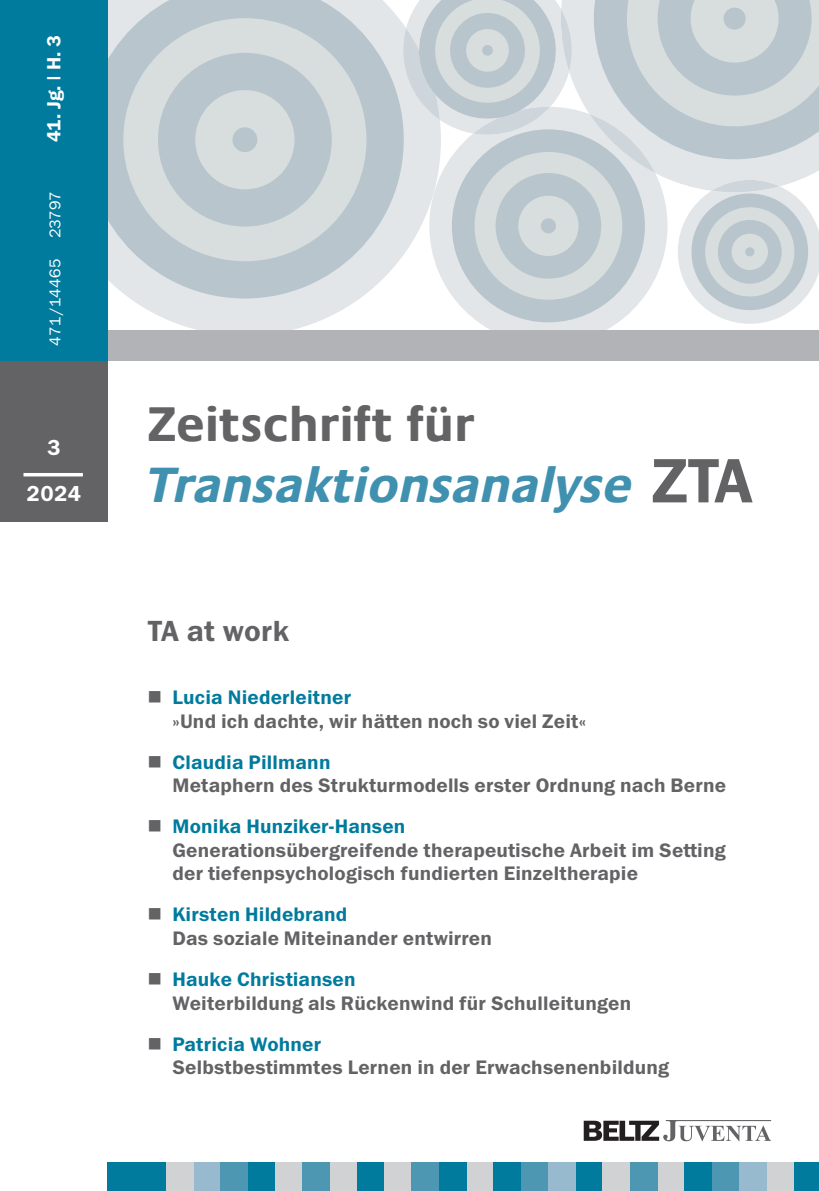
<style>
.page{position:relative;width:819px;height:1191px;background:#fff}
.page>*{position:absolute;margin:0;border:0;box-sizing:border-box;transform-origin:0 0}
.t1{font:italic 700 49.88px "Praxis Com";letter-spacing:.01em;color:#3f91af}
.t2{font:700 49px "Praxis Com";letter-spacing:.01em;color:#636366}
.t3{font:29.4px "Franklin Gothic Demi ITC";letter-spacing:.01em;color:#636366}
.t4{font:21.88px/46px "Franklin Gothic Demi ITC";color:#fff;text-align:center}
.t5{font:19.6px/23.6px "Franklin Gothic Demi ITC";letter-spacing:.01em;color:#636366}
.t6{font:19.25px "Franklin Gothic Demi ITC";color:#fff}
.t7{font:15.75px "Franklin Gothic Book ITC";letter-spacing:.025em;color:#fff}
.s1{font-family:"Franklin Gothic Demi ITC";font-weight:400;font-style:normal;font-size:63px;color:#636366}
.s2{color:#007b9d}
</style>
<div class="page">
<svg style="left:130px;top:135px;width:299px;height:195px;fill:#e2e6e9"></svg>
<svg style="left:108px;top:0;width:295px;height:298px;background:#c6d0d5"></svg>
<div style="left:123px;top:18px;width:243px;height:243px;background:#d8ddde;border-radius:50%"></div>
<div style="left:158px;top:53px;width:174px;height:173px;background:#b8c5cc;border-radius:50%"></div>
<div style="left:195px;top:90px;width:99px;height:99px;background:#d8ddde;border-radius:50%"></div>
<div style="left:232px;top:127px;width:25px;height:25px;background:#b8c5cc;border-radius:50%"></div>
<svg style="left:572px;top:0;width:242px;height:183px;background:#e4e8ea"></svg>
<svg style="left:429px;top:107px;width:238px;height:223px;fill:#e2e6e9"></svg>
<svg style="left:403px;top:0;width:169px;height:135px;background:#cfd7db"></svg>
<svg style="left:589px;top:0;width:230px;height:173px;background:#cad3d7"></svg>
<div style="left:452px;top:129px;width:193px;height:193px;background:#b8c5cc;border-radius:50%"></div>
<div style="left:474px;top:152px;width:148px;height:148px;background:#d8ddde;border-radius:50%"></div>
<div style="left:495px;top:173px;width:106px;height:106px;background:#b8c5cc;border-radius:50%"></div>
<div style="left:518px;top:196px;width:60px;height:60px;background:#d8ddde;border-radius:50%"></div>
<div style="left:541px;top:218px;width:15px;height:15px;background:#b8c5cc;border-radius:50%"></div>
<svg style="left:677px;top:180px;width:142px;height:144px"></svg>
<div style="left:691px;top:193px;width:117px;height:117px;background:#b8c5cc;border-radius:50%"></div>
<div style="left:705px;top:207px;width:89px;height:89px;background:#d8ddde;border-radius:50%"></div>
<div style="left:717px;top:220px;width:64px;height:64px;background:#b8c5cc;border-radius:50%"></div>
<div style="left:731px;top:234px;width:37px;height:36px;background:#d8ddde;border-radius:50%"></div>
<div style="left:745px;top:247px;width:9px;height:9px;background:#b8c5cc;border-radius:50%"></div>
<div style="left:100px;top:330px;width:719px;height:31px;background:#b2b3b7"></div>
<div style="left:0;top:0;width:108px;height:361px;background:#007b9d"></div>
<div style="left:0;top:361px;width:108px;height:161px;background:#636366"></div>
<div style="left:793px;top:1162px;width:26px;height:29px;background:#007b9d"></div>
<div style="left:248px;top:1162px;width:27px;height:29px;background:#007b9d"></div>
<div style="left:766px;top:1162px;width:27px;height:29px;background:#d1d2d4"></div>
<div style="left:330px;top:1162px;width:27px;height:29px;background:#d1d2d4"></div>
<div style="left:193px;top:1162px;width:28px;height:29px;background:#98bace"></div>
<div style="left:712px;top:1162px;width:27px;height:29px;background:#4d97b3"></div>
<div style="left:275px;top:1162px;width:27px;height:29px;background:#d1d2d4"></div>
<div style="left:357px;top:1162px;width:27px;height:29px;background:#007b9d"></div>
<div style="left:384px;top:1162px;width:27px;height:29px;background:#d1d2d4"></div>
<div style="left:166px;top:1162px;width:27px;height:29px;background:#d1d2d4"></div>
<div style="left:221px;top:1162px;width:27px;height:29px;background:#4d97b3"></div>
<div style="left:739px;top:1162px;width:27px;height:29px;background:#98bace"></div>
<div style="left:302px;top:1162px;width:28px;height:29px;background:#4d97b3"></div>
<div style="left:575px;top:1162px;width:27px;height:29px;background:#007b9d"></div>
<div style="left:657px;top:1162px;width:27px;height:29px;background:#d1d2d4"></div>
<div style="left:466px;top:1162px;width:27px;height:29px;background:#d1d2d4"></div>
<div style="left:521px;top:1162px;width:27px;height:29px;background:#4d97b3"></div>
<div style="left:411px;top:1162px;width:28px;height:29px;background:#4d97b3"></div>
<div style="left:602px;top:1162px;width:28px;height:29px;background:#d1d2d4"></div>
<div style="left:684px;top:1162px;width:28px;height:29px;background:#007b9d"></div>
<div style="left:493px;top:1162px;width:28px;height:29px;background:#007b9d"></div>
<div style="left:548px;top:1162px;width:27px;height:29px;background:#98bace"></div>
<div style="left:630px;top:1162px;width:27px;height:29px;background:#4d97b3"></div>
<div style="left:439px;top:1162px;width:27px;height:29px;background:#007b9d"></div>
<div style="left:108px;top:1162px;width:58px;height:29px;background:#007b9d"></div>
<svg style="left:583px;top:1120px;width:188px;height:21px"></svg>
<hr style="left:23px;top:473px;width:60px;height:3px;background:#fff">
<p class="t6" style="left:42px;top:142px;width:108px;rotate:-90deg">41. Jg. | H. 3</p>
<p class="t7" style="left:45px;top:238px;width:49px;rotate:-90deg">23797</p>
<p class="t7" style="left:45px;top:345px;width:88px;rotate:-90deg">471/14465</p>
<p class="t4" style="left:27px;top:425px;width:56px">3<br>2024</p>
<h2 class="t2" style="left:148px;top:395px;width:328px">Zeitschrift für</h2>
<h1 class="t1" style="left:148px;top:455px;width:606px">Transaktionsanalyse <span class="s1">ZTA</span></h1>
<h3 class="t3" style="left:148px;top:613px;width:143px">TA at work</h3>
<p class="t5" style="left:172px;top:686px;width:415px;text-indent:-25px">■ <span class="s2">Lucia Niederleitner<br></span>»Und ich dachte, wir hätten noch so viel Zeit«</p>
<p class="t5" style="left:172px;top:750px;width:555px;text-indent:-25px">■ <span class="s2">Claudia Pillmann<br></span>Metaphern des Strukturmodells erster Ordnung nach Berne</p>
<p class="t5" style="left:172px;top:815px;width:554px;text-indent:-25px">■ <span class="s2">Monika Hunziker-Hansen<br></span>Generationsübergreifende therapeutische Arbeit im Setting der tiefenpsychologisch fundierten Einzeltherapie</p>
<p class="t5" style="left:172px;top:903px;width:321px;text-indent:-25px">■ <span class="s2">Kirsten Hildebrand<br></span>Das soziale Miteinander entwirren</p>
<p class="t5" style="left:172px;top:968px;width:460px;text-indent:-25px">■ <span class="s2">Hauke Christiansen<br></span>Weiterbildung als Rückenwind für Schulleitungen</p>
<p class="t5" style="left:172px;top:1032px;width:498px;text-indent:-25px">■ <span class="s2">Patricia Wohner<br></span>Selbstbestimmtes Lernen in der Erwachsenenbildung</p>
</div>
